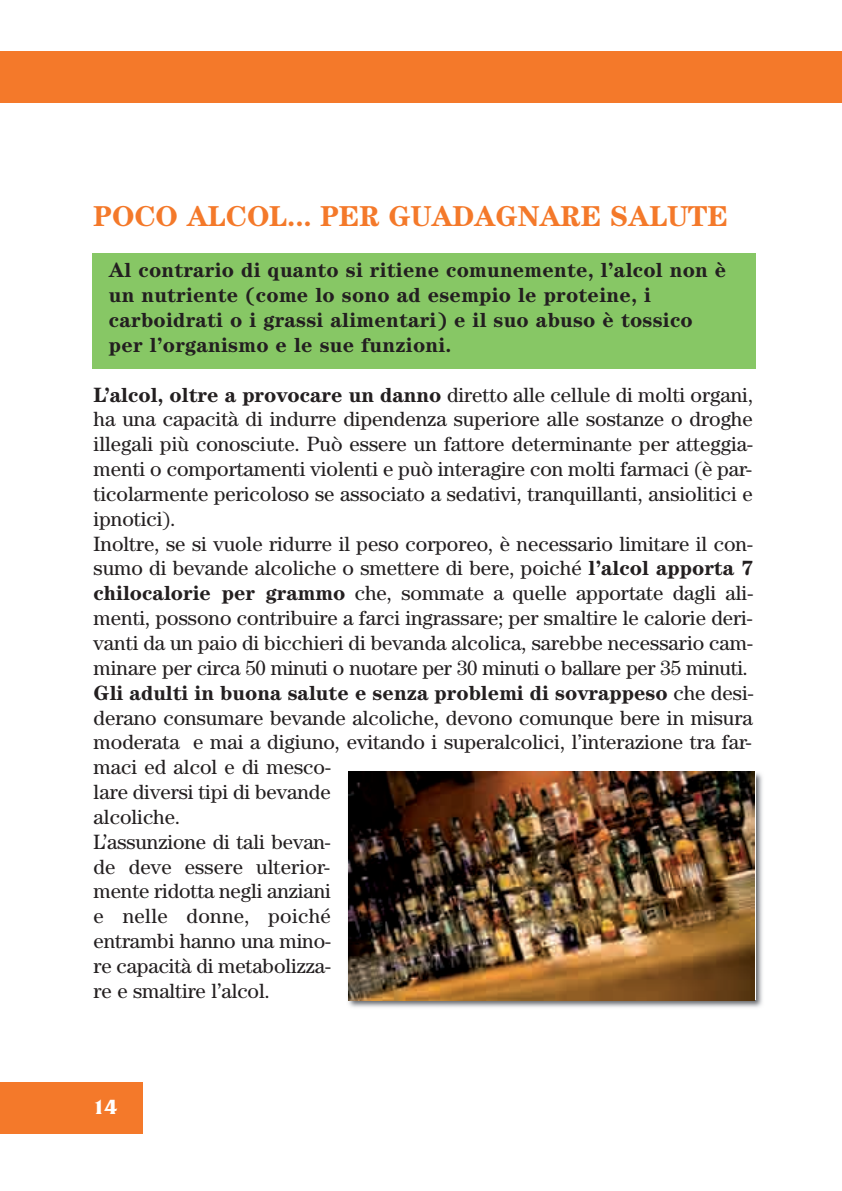
<style>
.page{position:relative;width:842px;height:1191px;background:#fff}
.page>*{position:absolute;margin:0;border:0;box-sizing:border-box;transform-origin:0 0}
.t1{font:700 28.8px "Century";letter-spacing:-.005em;color:#f4792a}
.t2{font:700 21.6px "Friz Quadrata";color:#fff}
.t3{font:20.8px/24.8px "Century";color:#231f20}
.t4{font:700 20.8px/24.8px "Century";letter-spacing:.01em;color:#231f20}
.s1{font-weight:700}
</style>
<div class="page">
<div style="left:92px;top:254px;width:663px;height:115px;background:#87c765"></div>
<div style="left:0;top:52px;width:842px;height:51px;background:#f4792a"></div>
<div style="left:0;top:1083px;width:143px;height:51px;background:#f4792a"></div>
<img style="left:348px;top:771px;width:415px;height:237px">
<img style="left:348px;top:772px;width:407px;height:228px">
<h1 class="t1" style="left:94px;top:207px;width:636px">POCO ALCOL... PER GUADAGNARE SALUTE</h1>
<p class="t4" style="left:109px;top:259px;width:619px">Al contrario di quanto si ritiene comunemente, l’alcol non è un nutriente (come lo sono ad esempio le proteine, i carboidrati o i grassi alimentari) e il suo abuso è tossico per l’organismo e le sue funzioni.</p>
<p class="t3" style="left:94px;top:384px;width:661px"><span class="s1">L’alcol, oltre a provocare un danno</span> diretto alle cellule di molti organi, ha una capacità di indurre dipendenza superiore alle sostanze o droghe illegali più conosciute. Può essere un fattore determinante per atteggia&shy;menti o comportamenti violenti e può interagire con molti farmaci (è par&shy;ticolarmente pericoloso se associato a sedativi, tranquillanti, ansiolitici e ipnotici).<br>Inoltre, se si vuole ridurre il peso corporeo, è necessario limitare il con&shy;sumo di bevande alcoliche o smettere di bere, poiché <span class="s1">l’alcol apporta 7 chilocalorie per grammo</span> che, sommate a quelle apportate dagli ali&shy;menti, possono contribuire a farci ingrassare; per smaltire le calorie deri&shy;vanti da un paio di bicchieri di bevanda alcolica, sarebbe necessario cam&shy;minare per circa 50 minuti o nuotare per 30 minuti o ballare per 35 minuti.<br><span class="s1">Gli adulti in buona salute e senza problemi di sovrappeso</span> che desi&shy;derano consumare bevande alcoliche, devono comunque bere in misura moderata e mai a digiuno, evitando i superalcolici, l’interazione tra far&shy;maci ed alcol e di mesco-<br>lare diversi tipi di bevande<br>alcoliche.<br>L’assunzione di tali bevan-<br>de deve essere ulterior-<br>mente ridotta negli anziani<br>e nelle donne, poiché<br>entrambi hanno una mino-<br>re capacità di metabolizza-<br>re e smaltire l’alcol.</p>
<p class="t2" style="left:93px;top:1099px;width:26px">14</p>
</div>
